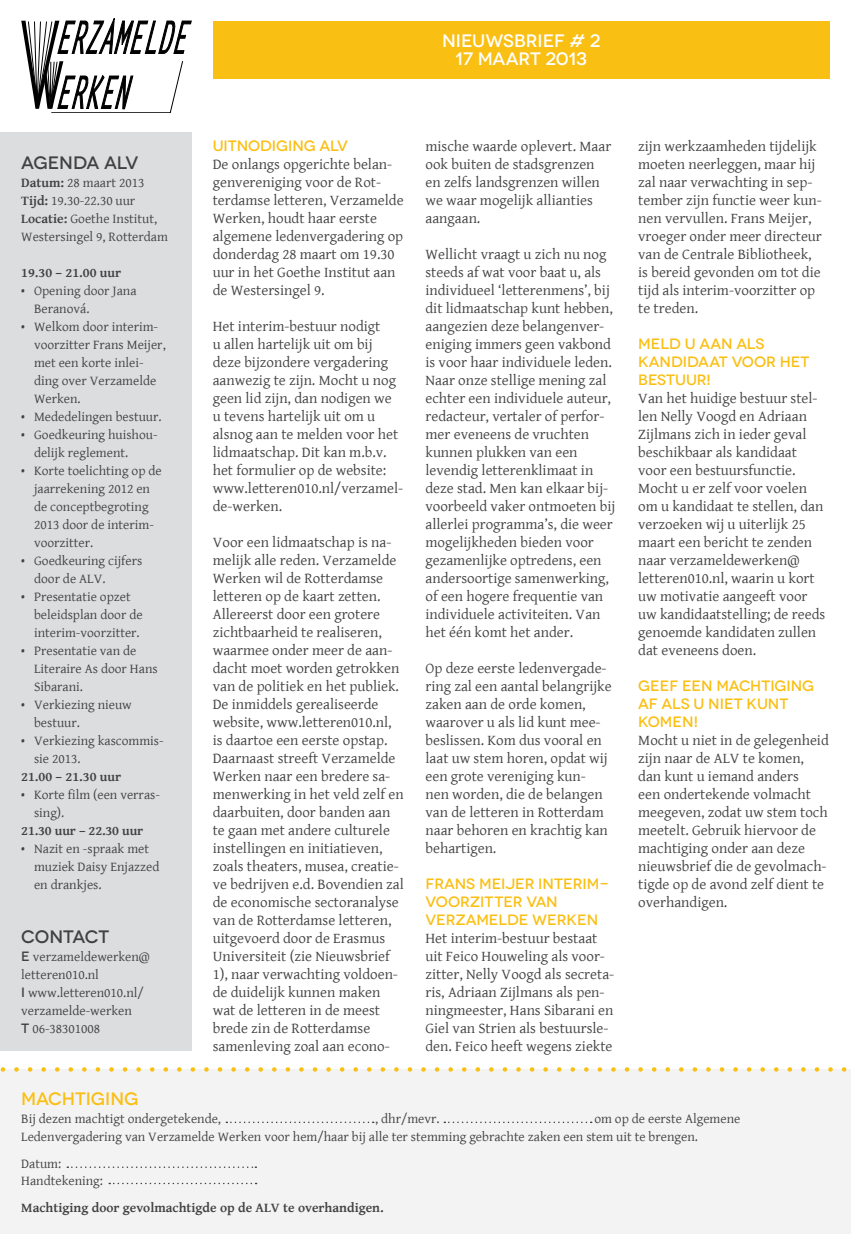
<style>
.page{position:relative;width:851px;height:1234px;background:#fff}
.page>*{position:absolute;margin:0;border:0;box-sizing:border-box;transform-origin:0 0}
.t1{font:500 18px/18px "Novecentowide";color:#fff;text-align:center}
.t2{font:500 18px "Novecentowide";letter-spacing:-.01em;color:#414142}
.t3{font:500 18px "Novecentowide";letter-spacing:-.005em;color:#fabf13}
.t4{font:15px/18px "Gentium Basic";color:#414142}
.t5{font:500 15px/18px "Novecentowide";color:#fabf13}
.t6{font:13.5px/18px "Gentium Basic";color:#414142}
.t7{font:700 13.5px "Gentium Basic";color:#414142}
.s1{font-weight:700}
.s2{font-family:"Novecentowide";font-weight:500}
</style>
<div class="page">
<div style="left:213px;top:21px;width:616px;height:58px;background:#fabf13"></div>
<div style="left:0;top:133px;width:191px;height:918px;background:#dcddde"></div>
<svg style="left:21px;top:18px;width:170px;height:95px"></svg>
<div style="left:0;top:1069px;width:850px;height:164px;background:#f3f3f3"></div>
<svg style="left:0;top:1067px;width:851px;height:4px"></svg>
<svg style="left:226px;top:1121px;width:147px;height:1px"></svg>
<svg style="left:67px;top:1166px;width:189px;height:1px"></svg>
<svg style="left:109px;top:1182px;width:147px;height:1px"></svg>
<svg style="left:444px;top:1121px;width:147px;height:1px"></svg>
<p class="t2" style="left:21px;top:151px;width:118px">AGENDA ALV</p>
<p class="t6" style="left:21px;top:173px;width:148px"><span class="s1">Datum:</span> 28 maart 2013<br><span class="s1">Tijd:</span> 19.30-22.30 uur<br><span class="s1">Locatie:</span> Goethe Institut,<br>Westersingel 9, Rotterdam</p>
<p class="t7" style="left:21px;top:262px;width:101px">19.30 – 21.00 uur</p>
<p class="t6" style="left:34px;top:281px;width:104px;text-indent:-13px">• Opening door Jana<br>Beranová.</p>
<p class="t6" style="left:34px;top:317px;width:133px;text-indent:-13px">• Welkom door interim&shy;voorzitter Frans Meijer, met een korte inlei&shy;ding over Verzamelde<br>Werken.</p>
<p class="t6" style="left:21px;top:407px;width:142px">• Mededelingen bestuur.</p>
<p class="t6" style="left:34px;top:425px;width:125px;text-indent:-13px">• Goedkeuring huishou&shy;delijk reglement.</p>
<p class="t6" style="left:34px;top:461px;width:129px;text-indent:-13px">• Korte toelichting op de jaarrekening 2012 en de conceptbegroting<br>2013 door de interim&shy;voorzitter.</p>
<p class="t6" style="left:34px;top:551px;width:110px;text-indent:-13px">• Goedkeuring cijfers door de alv .</p>
<p class="t6" style="left:34px;top:587px;width:110px;text-indent:-13px">• Presentatie opzet beleidsplan door de interim-voorzitter.</p>
<p class="t6" style="left:34px;top:641px;width:125px;text-indent:-13px">• Presentatie van de<br>Literaire As door Hans<br>Sibarani.</p>
<p class="t6" style="left:34px;top:695px;width:99px;text-indent:-13px">• Verkiezing nieuw bestuur.</p>
<p class="t6" style="left:34px;top:731px;width:131px;text-indent:-13px">• Verkiezing kascommis&shy;sie 2013.</p>
<p class="t7" style="left:21px;top:766px;width:101px">21.00 – 21.30 uur</p>
<p class="t6" style="left:34px;top:785px;width:127px;text-indent:-13px">• Korte film (een verras&shy;sing).</p>
<p class="t7" style="left:21px;top:820px;width:123px">21.30 uur – 22.30 uur</p>
<p class="t6" style="left:34px;top:839px;width:127px;text-indent:-13px">• Nazit en -spraak met muziek Daisy Enjazzed en drankjes.</p>
<p class="t2" style="left:21px;top:925px;width:89px">CONTACT</p>
<p class="t6" style="left:21px;top:947px;width:130px"><span class="s2">E</span> verzameldewerken@ letteren010.nl<br><span class="s2">I</span> www.letteren010.nl/ verzamelde-werken<br><span class="s2">T</span> 06-38301008</p>
<p class="t1" style="left:442px;top:32px;width:160px">NIEUWSBRIEF # 2<br>17 MAART 2013</p>
<p class="t5" style="left:213px;top:136px;width:137px">UITNODIGING ALV</p>
<p class="t4" style="left:213px;top:154px;width:192px">De onlangs opgerichte belan&shy;genvereniging voor de Rot&shy;terdamse letteren, Verzamelde<br>Werken, houdt haar eerste algemene ledenvergadering op donderdag 28 maart om 19.30 uur in het Goethe Institut aan de Westersingel 9.</p>
<p class="t4" style="left:213px;top:316px;width:192px">Het interim-bestuur nodigt<br>u allen hartelijk uit om bij deze bijzondere vergadering aanwezig te zijn. Mocht u nog geen lid zijn, dan nodigen we u tevens hartelijk uit om u alsnog aan te melden voor het lidmaatschap. Dit kan m.b.v. het formulier op de website: www.letteren010.nl/verzamel&shy;de-werken.</p>
<p class="t4" style="left:213px;top:532px;width:193px">Voor een lidmaatschap is na&shy;melijk alle reden. Verzamelde<br>Werken wil de Rotterdamse letteren op de kaart zetten.<br>Allereerst door een grotere zichtbaarheid te realiseren, waarmee onder meer de aan&shy;dacht moet worden getrokken van de politiek en het publiek.<br>De inmiddels gerealiseerde website, www.letteren010.nl, is daartoe een eerste opstap.<br>Daarnaast streeft Verzamelde<br>Werken naar een bredere sa&shy;menwerking in het veld zelf en daarbuiten, door banden aan te gaan met andere culturele instellingen en initiatieven, zoals theaters, musea, creatie&shy;ve bedrijven e.d. Bovendien zal de economische sectoranalyse van de Rotterdamse letteren, uitgevoerd door de Erasmus<br>Universiteit (zie Nieuwsbrief<br>1), naar verwachting voldoen&shy;de duidelijk kunnen maken wat de letteren in de meest brede zin de Rotterdamse samenleving zoal aan econo-</p>
<p class="t4" style="left:425px;top:136px;width:187px">mische waarde oplevert. Maar ook buiten de stadsgrenzen en zelfs landsgrenzen willen we waar mogelijk allianties aangaan.</p>
<p class="t4" style="left:425px;top:244px;width:191px">Wellicht vraagt u zich nu nog steeds af wat voor baat u, als individueel ‘letterenmens’, bij dit lidmaatschap kunt hebben, aangezien deze belangenver&shy;eniging immers geen vakbond is voor haar individuele leden.<br>Naar onze stellige mening zal echter een individuele auteur, redacteur, vertaler of perfor&shy;mer eveneens de vruchten kunnen plukken van een levendig letterenklimaat in deze stad. Men kan elkaar bij&shy;voorbeeld vaker ontmoeten bij allerlei programma’s, die weer mogelijkheden bieden voor gezamenlijke optredens, een andersoortige samenwerking, of een hogere frequentie van individuele activiteiten. Van het één komt het ander.</p>
<p class="t4" style="left:425px;top:658px;width:188px">Op deze eerste ledenvergade&shy;ring zal een aantal belangrijke zaken aan de orde komen, waarover u als lid kunt mee&shy;beslissen. Kom dus vooral en laat uw stem horen, opdat wij een grote vereniging kun&shy;nen worden, die de belangen van de letteren in Rotterdam naar behoren en krachtig kan behartigen.</p>
<p class="t5" style="left:425px;top:874px;width:185px">FRANS MEIJER INTERIM-<br>VOORZITTER VAN<br>VERZAMELDE WERKEN</p>
<p class="t4" style="left:425px;top:928px;width:190px">Het interim-bestuur bestaat uit Feico Houweling als voor&shy;zitter, Nelly Voogd als secreta&shy;ris, Adriaan Zijlmans als pen&shy;ningmeester, Hans Sibarani en<br>Giel van Strien als bestuursle&shy;den. Feico heeft wegens ziekte</p>
<p class="t4" style="left:638px;top:136px;width:185px">zijn werkzaamheden tijdelijk moeten neerleggen, maar hij zal naar verwachting in sep&shy;tember zijn functie weer kun&shy;nen vervullen. Frans Meijer, vroeger onder meer directeur van de Centrale Bibliotheek, is bereid gevonden om tot die tijd als interim-voorzitter op te treden.</p>
<p class="t5" style="left:638px;top:334px;width:173px">MELD U AAN ALS<br>KANDIDAAT VOOR HET<br>BESTUUR!</p>
<p class="t4" style="left:638px;top:388px;width:188px">Van het huidige bestuur stel&shy;len Nelly Voogd en Adriaan<br>Zijlmans zich in ieder geval beschikbaar als kandidaat voor een bestuursfunctie.<br>Mocht u er zelf voor voelen om u kandidaat te stellen, dan verzoeken wij u uiterlijk 25 maart een bericht te zenden naar verzameldewerken@ letteren010.nl, waarin u kort uw motivatie aangeeft voor uw kandidaatstelling; de reeds genoemde kandidaten zullen dat eveneens doen.</p>
<p class="t5" style="left:638px;top:676px;width:177px">GEEF EEN MACHTIGING<br>AF ALS U NIET KUNT<br>KOMEN!</p>
<p class="t4" style="left:638px;top:730px;width:192px">Mocht u niet in de gelegenheid zijn naar de alv te komen, dan kunt u iemand anders<br>een ondertekende volmacht meegeven, zodat uw stem toch meetelt. Gebruik hiervoor de machtiging onder aan deze nieuwsbrief die de gevolmach&shy;tigde op de avond zelf dient te overhandigen.</p>
<p class="t3" style="left:21px;top:1087px;width:119px">MACHTIGING</p>
<p class="t6" style="left:21px;top:1109px;width:201px">Bij dezen machtigt ondergetekende,</p>
<p class="t6" style="left:375px;top:1109px;width:66px">, dhr/mevr.</p>
<p class="t6" style="left:21px;top:1109px;width:720px;text-indent:573px">om op de eerste Algemene<br>Ledenvergadering van Verzamelde Werken voor hem/haar bij alle ter stemming gebrachte zaken een stem uit te brengen.</p>
<p class="t6" style="left:21px;top:1155px;width:83px;line-height:16.2px">Datum:<br>Handtekening:</p>
<p class="t7" style="left:21px;top:1196px;width:364px">Machtiging door gevolmachtigde op de alv te overhandigen.</p>
</div>
